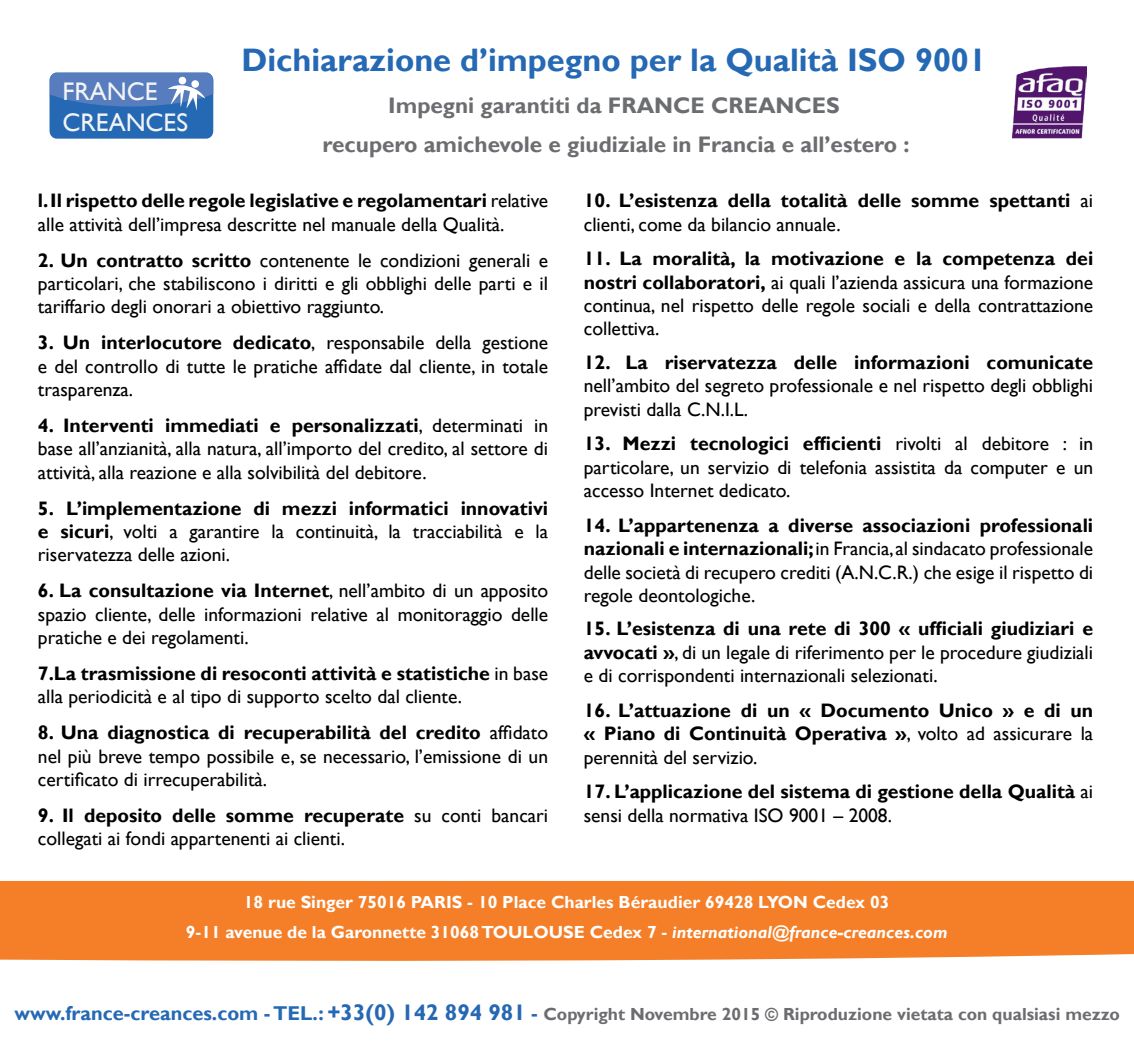
<style>
.page{position:relative;width:1134px;height:1063px;background:#fff}
.page>*{position:absolute;margin:0;border:0;box-sizing:border-box;transform-origin:0 0}
.t1{font:700 32.5px "Gill Sans";color:#2569b4}
.t2{font:25.5px/30.5px "Gill Sans";color:#f2f3f4}
.t3{font:700 22.5px/38.2px "Gill Sans";color:#6c6d70;text-align:center}
.t4{font:19.5px/23.5px "Gill Sans";color:#000;text-align:justify}
.t5{font:700 19.5px/23.5px "Gill Sans";color:#000}
.t6{font:700 17.5px/30px "Gill Sans";color:#fff}
.t7{font:700 17.5px "Gill Sans";color:#6c6d70}
.s1{font-weight:700}
.s2{font-weight:400}
.s3{font-style:italic}
.s4{font-size:20px;color:#2569b4}
.s5{font-size:22.5px;color:#2668b3}
.s6{font-size:20px;color:#2668b3}
</style>
<div class="page">
<div style="left:0;top:881px;width:1134px;height:80px;background:#f47f28"></div>
<img style="left:1012px;top:66px;width:74px;height:73px">
<svg style="left:50px;top:73px;width:163px;height:65px;background:#4277bb"></svg>
<h2 class="t2" style="left:63px;top:77px;width:127px">FRANCE<br>CREANCES</h2>
<h1 class="t1" style="left:241px;top:40px;width:747px">Dichiarazione d’impegno per la Qualità ISO 9001</h1>
<p class="t3" style="left:323px;top:87px;width:588px">Impegni garantiti da FRANCE CREANCES<br>recupero amichevole e giudiziale in Francia e all’estero :</p>
<p class="t4" style="left:38px;top:189px;width:512px"><span class="s1">l. Il rispetto delle regole legislative e regolamentari</span> relative alle attività dell’impresa descritte nel manuale della Qualità.</p>
<p class="t4" style="left:38px;top:249px;width:512px"><span class="s1">2. Un contratto scritto</span> contenente le condizioni generali e particolari, che stabiliscono i diritti e gli obblighi delle parti e il tariffario degli onorari a obiettivo raggiunto.</p>
<p class="t4" style="left:38px;top:331px;width:512px"><span class="s1">3. Un interlocutore dedicato</span>, responsabile della gestione e del controllo di tutte le pratiche affidate dal cliente, in totale trasparenza.</p>
<p class="t4" style="left:38px;top:414px;width:512px"><span class="s1">4. Interventi immediati e personalizzati</span>, determinati in base all’anzianità, alla natura, all’importo del credito, al settore di attività, alla reazione e alla solvibilità del debitore.</p>
<p class="t4" style="left:38px;top:497px;width:512px"><span class="s1">5. L’implementazione di mezzi informatici innovativi e sicuri</span>, volti a garantire la continuità, la tracciabilità e la riservatezza delle azioni.</p>
<p class="t4" style="left:38px;top:579px;width:512px"><span class="s1">6. La consultazione via Internet</span>, nell’ambito di un apposito spazio cliente, delle informazioni relative al monitoraggio delle pratiche e dei regolamenti.</p>
<p class="t4" style="left:38px;top:662px;width:512px"><span class="s1">7.La trasmissione di resoconti attività e statistiche</span> in base alla periodicità e al tipo di supporto scelto dal cliente.</p>
<p class="t4" style="left:38px;top:721px;width:512px"><span class="s1">8. Una diagnostica di recuperabilità del credito</span> affidato nel più breve tempo possibile e, se necessario, l’emissione di un certificato di irrecuperabilità.</p>
<p class="t4" style="left:38px;top:804px;width:512px"><span class="s1">9. Il deposito delle somme recuperate</span> su conti bancari collegati ai fondi appartenenti ai clienti.</p>
<p class="t5" style="left:584px;top:189px;width:511px">10. L’esistenza della totalità delle somme spettanti <span class="s2">ai clienti, come da bilancio annuale.</span></p>
<p class="t4" style="left:584px;top:247px;width:511px"><span class="s1">11. La moralità, la motivazione e la competenza dei nostri collaboratori,</span> ai quali l’azienda assicura una formazione continua, nel rispetto delle regole sociali e della contrattazione collettiva.</p>
<p class="t5" style="left:584px;top:351px;width:511px">12. La riservatezza delle informazioni comunicate</p>
<p class="t4" style="left:584px;top:374px;width:511px">nell’ambito del segreto professionale e nel rispetto degli obblighi previsti dalla C.N.I.L.</p>
<p class="t4" style="left:584px;top:432px;width:511px"><span class="s1">13. Mezzi tecnologici efficienti</span> rivolti al debitore : in particolare, un servizio di telefonia assistita da computer e un accesso Internet dedicato.</p>
<p class="t4" style="left:584px;top:514px;width:511px"><span class="s1">14. L’appartenenza a diverse associazioni professionali nazionali e internazionali;</span> in Francia, al sindacato professionale delle società di recupero crediti (A.N.C.R.) che esige il rispetto di regole deontologiche.</p>
<p class="t4" style="left:584px;top:617px;width:511px"><span class="s1">15. L’esistenza di una rete di 300 « ufficiali giudiziari e avvocati »</span>, di un legale di riferimento per le procedure giudiziali e di corrispondenti internazionali selezionati.</p>
<p class="t5" style="left:584px;top:699px;width:511px;text-align:justify">16. L’attuazione di un « Documento Unico » e di un « Piano di Continuità Operativa »<span class="s2">, volto ad assicurare la perennità del servizio.</span></p>
<p class="t5" style="left:584px;top:780px;width:511px">17. L’applicazione del sistema di gestione della Qualità <span class="s2">ai sensi della normativa ISO 9001 – 2008.</span></p>
<p class="t6" style="left:186px;top:888px;width:763px;text-indent:281px">- 10 Place Charles Béraudier 69428 Lyon Cedex 03<br>9-11 avenue de la Garonnette 31068 TOULOUSE Cedex 7 - <span class="s3">international@france-creances.com</span></p>
<p class="t6" style="left:244px;top:888px;width:188px">18 rue Singer 75016 Paris</p>
<p class="t7" style="left:14px;top:1004px;width:1107px"><span class="s4">www.france-creances.com - TEL.:</span> <span class="s5">+33(0) 142 894 981</span> <span class="s6">-</span> Copyright Novembre 2015 © Riproduzione vietata con qualsiasi mezzo</p>
</div>
